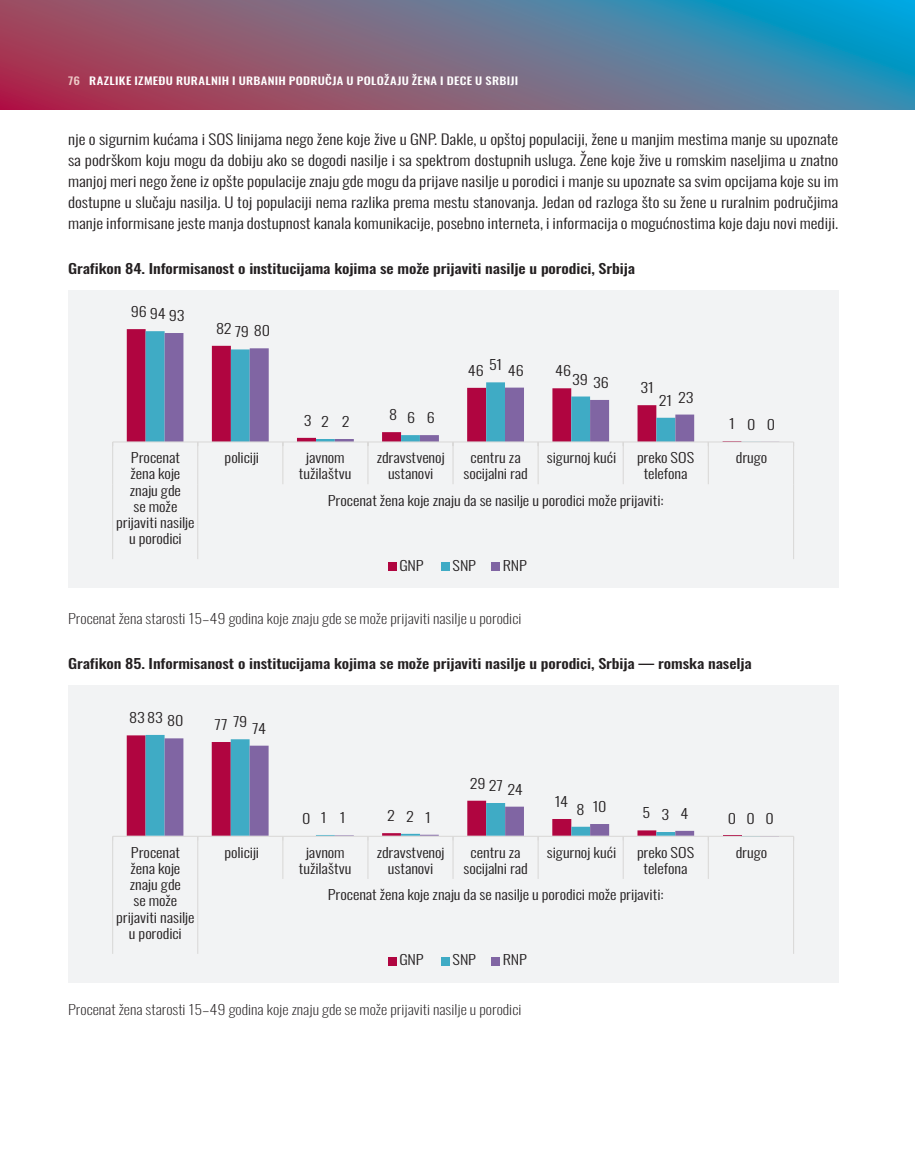
<style>
.page{position:relative;width:915px;height:1170px;background:#fff}
.page>*{position:absolute;margin:0;border:0;box-sizing:border-box;transform-origin:0 0}
.t1{font:300 14.25px/21px "Oswald";color:#231f20;text-align:justify;scale:1.2 1}
.t2{font:300 13.5px/16.2px "Oswald";letter-spacing:-.005em;color:#231f20;text-align:center;scale:1.2 1}
.slika{font:500 13.5px "Oswald";letter-spacing:-.005em;color:#231f20;scale:1.2 1}
.ispod_tabele{font:200 13.5px "Oswald";color:#231f20;scale:1.2 1}
.t3{font:500 10.5px "Oswald";letter-spacing:.02em;color:#fff;scale:1.2 1}
.s1{color:#edc9c7}
</style>
<div class="page">
<svg style="left:0;top:0;width:914px;height:110px;background:#6e6c89"></svg>
<div style="left:68px;top:290px;width:770px;height:298px;background:#f2f3f4"></div>
<div style="left:388px;top:562px;width:8px;height:9px;background:#b00540"></div>
<div style="left:441px;top:562px;width:9px;height:9px;background:#3fabc5"></div>
<div style="left:491px;top:562px;width:9px;height:9px;background:#8065a3"></div>
<div style="left:127px;top:329px;width:19px;height:112px;background:#b00540"></div>
<div style="left:145px;top:331px;width:20px;height:110px;background:#3fabc5"></div>
<svg style="left:164px;top:333px;width:531px;height:108px"></svg>
<hr style="left:113px;top:441px;width:680px;height:1px;background:#dad9d8">
<hr style="left:792px;top:442px;width:1px;height:42px;background:#dad9d8">
<hr style="left:707px;top:442px;width:1px;height:42px;background:#dad9d8">
<hr style="left:622px;top:442px;width:1px;height:42px;background:#dad9d8">
<hr style="left:537px;top:442px;width:1px;height:42px;background:#dad9d8">
<hr style="left:452px;top:442px;width:1px;height:42px;background:#dad9d8">
<hr style="left:367px;top:442px;width:1px;height:42px;background:#dad9d8">
<hr style="left:282px;top:442px;width:1px;height:42px;background:#dad9d8">
<hr style="left:197px;top:442px;width:1px;height:42px;background:#dad9d8">
<hr style="left:112px;top:442px;width:1px;height:42px;background:#dad9d8">
<hr style="left:792px;top:484px;width:1px;height:75px;background:#dad9d8">
<hr style="left:197px;top:484px;width:1px;height:75px;background:#dad9d8">
<hr style="left:112px;top:484px;width:1px;height:75px;background:#dad9d8">
<div style="left:68px;top:684px;width:770px;height:298px;background:#f2f3f4"></div>
<svg style="left:722px;top:836px;width:57px;height:1px"></svg>
<hr style="left:113px;top:835px;width:680px;height:1px;background:#dad9d8">
<div style="left:127px;top:735px;width:18px;height:100px;background:#b00540"></div>
<div style="left:145px;top:734px;width:20px;height:101px;background:#3fabc5"></div>
<svg style="left:164px;top:738px;width:530px;height:97px"></svg>
<div style="left:388px;top:957px;width:8px;height:8px;background:#b00540"></div>
<div style="left:441px;top:957px;width:9px;height:8px;background:#3fabc5"></div>
<div style="left:491px;top:957px;width:9px;height:8px;background:#8065a3"></div>
<hr style="left:112px;top:836px;width:1px;height:42px;background:#dad9d8">
<hr style="left:197px;top:836px;width:1px;height:42px;background:#dad9d8">
<hr style="left:282px;top:836px;width:1px;height:42px;background:#dad9d8">
<hr style="left:367px;top:836px;width:1px;height:42px;background:#dad9d8">
<hr style="left:452px;top:836px;width:1px;height:42px;background:#dad9d8">
<hr style="left:537px;top:836px;width:1px;height:42px;background:#dad9d8">
<hr style="left:622px;top:836px;width:1px;height:42px;background:#dad9d8">
<hr style="left:707px;top:836px;width:1px;height:42px;background:#dad9d8">
<hr style="left:792px;top:836px;width:1px;height:42px;background:#dad9d8">
<hr style="left:792px;top:878px;width:1px;height:75px;background:#dad9d8">
<hr style="left:197px;top:878px;width:1px;height:75px;background:#dad9d8">
<hr style="left:112px;top:878px;width:1px;height:75px;background:#dad9d8">
<p class="t3" style="left:68px;top:71px;width:376px"><span class="s1">76</span> RAZLIKE IZMEĐU RURALNIH I URBANIH PODRUČJA U POLOŽAJU ŽENA I DECE U SRBIJI</p>
<p class="t1" style="left:68px;top:127px;width:643px">nje o sigurnim kućama i SOS linijama nego žene koje žive u GNP. Dakle, u opštoj populaciji, žene u manjim mestima manje su upoznate sa podrškom koju mogu da dobiju ako se dogodi nasilje i sa spektrom dostupnih usluga. Žene koje žive u romskim naseljima u znatno manjoj meri nego žene iz opšte populacije znaju gde mogu da prijave nasilje u porodici i manje su upoznate sa svim opcijama koje su im dostupne u slučaju nasilja. U toj populaciji nema razlika prema mestu stanovanja. Jedan od razloga što su žene u ruralnim područjima manje informisane jeste manja dostupnost kanala komunikacije, posebno interneta, i informacija o mogućnostima koje daju novi mediji.</p>
<p class="slika" style="left:68px;top:256px;width:474px">Grafikon 84. Informisanost o institucijama kojima se može prijaviti nasilje u porodici, Srbija</p>
<p class="t2" style="left:131px;top:302px;width:15px">96</p>
<p class="t2" style="left:150px;top:304px;width:15px">94</p>
<p class="t2" style="left:169px;top:306px;width:15px">93</p>
<p class="t2" style="left:216px;top:319px;width:15px">82</p>
<p class="t2" style="left:235px;top:322px;width:31px">79 80</p>
<p class="t2" style="left:304px;top:411px;width:8px">3</p>
<p class="t2" style="left:389px;top:405px;width:8px">8</p>
<p class="t2" style="left:321px;top:412px;width:8px">2</p>
<p class="t2" style="left:407px;top:408px;width:8px">6</p>
<p class="t2" style="left:341px;top:412px;width:8px">2</p>
<p class="t2" style="left:426px;top:408px;width:8px">6</p>
<p class="t2" style="left:489px;top:355px;width:13px">51</p>
<p class="t2" style="left:508px;top:360px;width:15px">46</p>
<p class="t2" style="left:468px;top:361px;width:15px">46</p>
<p class="t2" style="left:555px;top:361px;width:15px">46</p>
<p class="t2" style="left:572px;top:369px;width:15px">39</p>
<p class="t2" style="left:593px;top:373px;width:15px">36</p>
<p class="t2" style="left:640px;top:378px;width:13px">31</p>
<p class="t2" style="left:658px;top:391px;width:13px">21</p>
<p class="t2" style="left:678px;top:387px;width:14px">23</p>
<p class="t2" style="left:728px;top:414px;width:6px">1</p>
<p class="t2" style="left:746px;top:414px;width:8px">0</p>
<p class="t2" style="left:766px;top:414px;width:8px">0</p>
<p class="t2" style="left:224px;top:448px;width:30px">policiji</p>
<p class="t2" style="left:299px;top:448px;width:45px">javnom tužilaštvu</p>
<p class="t2" style="left:376px;top:448px;width:58px">zdravstvenoj ustanovi</p>
<p class="t2" style="left:463px;top:448px;width:55px">centru za socijalni rad</p>
<p class="t2" style="left:546px;top:448px;width:59px">sigurnoj kući</p>
<p class="t2" style="left:636px;top:448px;width:49px">preko SOS telefona</p>
<p class="t2" style="left:131px;top:448px;width:42px">Procenat</p>
<p class="t2" style="left:735px;top:448px;width:28px">drugo</p>
<p class="t2" style="left:116px;top:464px;width:67px">žena koje znaju gde<br>se može prijaviti nasilje u porodici</p>
<p class="t2" style="left:328px;top:490px;width:281px">Procenat žena koje znaju da se nasilje u porodici može prijaviti:</p>
<p class="t2" style="left:399px;top:555px;width:22px">GNP</p>
<p class="t2" style="left:452px;top:555px;width:21px">SNP</p>
<p class="t2" style="left:502px;top:555px;width:22px">RNP</p>
<p class="ispod_tabele" style="left:68px;top:606px;width:379px">Procenat žena starosti 15–49 godina koje znaju gde se može prijaviti nasilje u porodici</p>
<p class="slika" style="left:68px;top:651px;width:571px">Grafikon 85. Informisanost o institucijama kojima se može prijaviti nasilje u porodici, Srbija — romska naselja</p>
<p class="t2" style="left:129px;top:708px;width:30px">83 83</p>
<p class="t2" style="left:167px;top:711px;width:15px">80</p>
<p class="t2" style="left:233px;top:712px;width:13px">79</p>
<p class="t2" style="left:214px;top:715px;width:12px">77</p>
<p class="t2" style="left:252px;top:718px;width:13px">74</p>
<p class="t2" style="left:302px;top:808px;width:8px">0</p>
<p class="t2" style="left:387px;top:806px;width:8px">2</p>
<p class="t2" style="left:321px;top:808px;width:6px">1</p>
<p class="t2" style="left:406px;top:806px;width:8px">2</p>
<p class="t2" style="left:340px;top:808px;width:6px">1</p>
<p class="t2" style="left:425px;top:807px;width:6px">1</p>
<p class="t2" style="left:469px;top:773px;width:15px">29</p>
<p class="t2" style="left:488px;top:776px;width:13px">27</p>
<p class="t2" style="left:507px;top:779px;width:14px">24</p>
<p class="t2" style="left:554px;top:792px;width:13px">14</p>
<p class="t2" style="left:592px;top:797px;width:13px">10</p>
<p class="t2" style="left:576px;top:799px;width:8px">8</p>
<p class="t2" style="left:661px;top:805px;width:8px">3</p>
<p class="t2" style="left:746px;top:808px;width:8px">0</p>
<p class="t2" style="left:642px;top:803px;width:8px">5</p>
<p class="t2" style="left:727px;top:808px;width:8px">0</p>
<p class="t2" style="left:680px;top:803px;width:8px">4</p>
<p class="t2" style="left:765px;top:808px;width:8px">0</p>
<p class="t2" style="left:224px;top:842px;width:30px">policiji</p>
<p class="t2" style="left:299px;top:842px;width:45px">javnom tužilaštvu</p>
<p class="t2" style="left:376px;top:842px;width:58px">zdravstvenoj ustanovi</p>
<p class="t2" style="left:463px;top:842px;width:55px">centru za socijalni rad</p>
<p class="t2" style="left:546px;top:842px;width:59px">sigurnoj kući</p>
<p class="t2" style="left:636px;top:842px;width:49px">preko SOS telefona</p>
<p class="t2" style="left:131px;top:842px;width:42px">Procenat</p>
<p class="t2" style="left:735px;top:842px;width:28px">drugo</p>
<p class="t2" style="left:116px;top:859px;width:67px">žena koje znaju gde<br>se može prijaviti nasilje u porodici</p>
<p class="t2" style="left:327px;top:885px;width:281px">Procenat žena koje znaju da se nasilje u porodici može prijaviti:</p>
<p class="t2" style="left:399px;top:950px;width:22px">GNP</p>
<p class="t2" style="left:452px;top:950px;width:21px">SNP</p>
<p class="t2" style="left:502px;top:950px;width:22px">RNP</p>
<p class="ispod_tabele" style="left:68px;top:996px;width:379px">Procenat žena starosti 15–49 godina koje znaju gde se može prijaviti nasilje u porodici</p>
</div>
